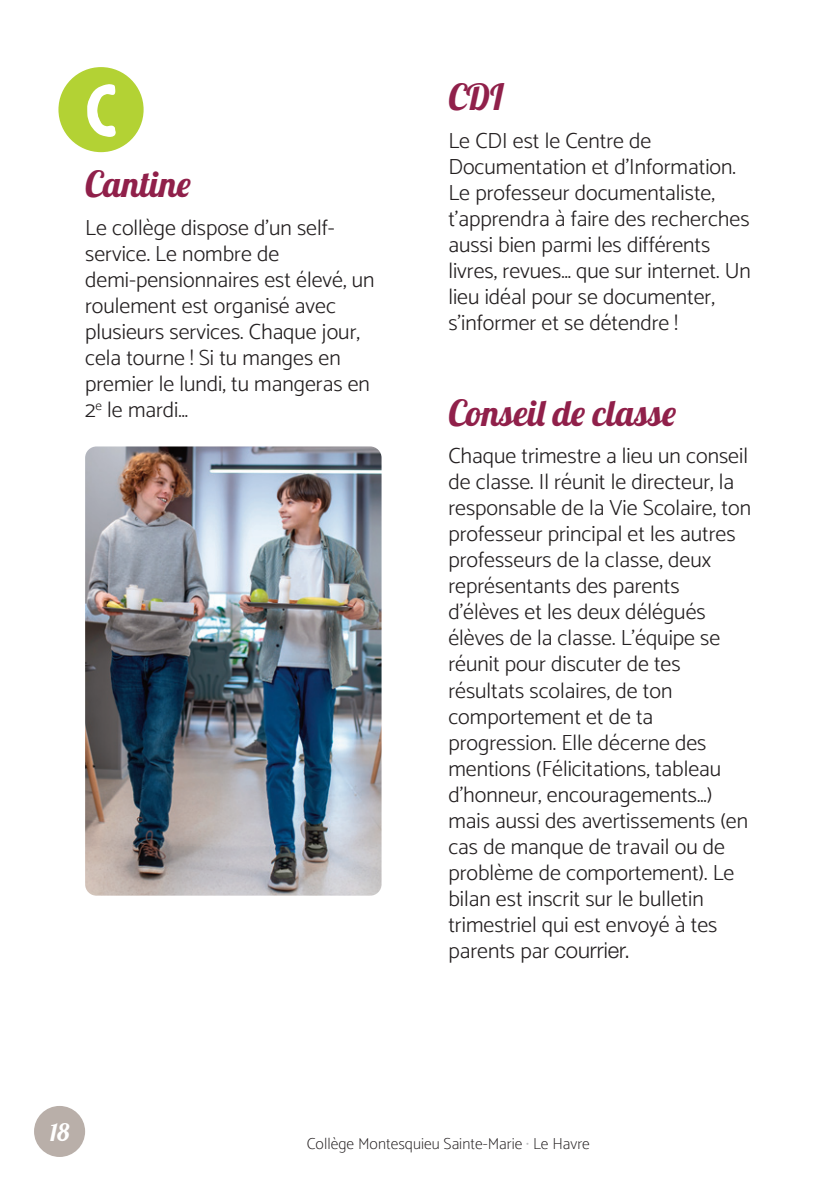
<style>
.page{position:relative;width:840px;height:1191px;background:#fff}
.page>*{position:absolute;margin:0;border:0;box-sizing:border-box;transform-origin:0 0}
.t1{font:500 72px "Berliner Grotesk";color:#fff}
.t2{font:36px "Lobster 1.4";letter-spacing:.05em;color:#90204a}
.t3{font:24px "Lobster 1.4";color:#fff}
.t4{font:300 22px/26px "Catamaran";color:#231f20}
.t5{font:100 16px "Catamaran";color:#231f20}
.s1{font-family:"Helvetica Neue LT Std"}
.s2{color:#bcbdc0}
</style>
<div class="page">
<div style="left:58px;top:67px;width:85px;height:85px;background:#b3d234;border-radius:50%"></div>
<img style="left:85px;top:446px;width:296px;height:449px;border-radius:11px">
<div style="left:34px;top:1106px;width:51px;height:51px;background:#b9afa9;border-radius:50%"></div>
<p class="t1" style="left:85px;top:85px;width:33px">C</p>
<p class="t2" style="left:85px;top:172px;width:107px">Cantine</p>
<p class="t4" style="left:85px;top:214px;width:291px">Le collège dispose d’un self&shy;service. Le nombre de demi-pensionnaires est élevé, un roulement est organisé avec plusieurs services. Chaque jour, cela tourne ! Si tu manges en premier le lundi, tu mangeras en<br>2<sup>e</sup> le mardi…</p>
<p class="t2" style="left:448px;top:85px;width:57px">CDI</p>
<p class="t4" style="left:448px;top:127px;width:304px">Le CDI est le Centre de<br>Documentation et d’Information.<br>Le professeur documentaliste, t’apprendra à faire des recherches aussi bien parmi les différents livres, revues… que sur internet. Un lieu idéal pour se documenter, s’informer et se détendre !</p>
<p class="t2" style="left:448px;top:401px;width:229px">Conseil de classe</p>
<p class="t4" style="left:448px;top:443px;width:304px">Chaque trimestre a lieu un conseil de classe. Il réunit le directeur, la responsable de la Vie Scolaire, ton professeur principal et les autres professeurs de la classe, deux représentants des parents d’élèves et les deux délégués élèves de la classe. L’équipe se réunit pour discuter de tes résultats scolaires, de ton comportement et de ta progression. Elle décerne des mentions (Félicitations, tableau d’honneur, encouragements…) mais aussi des avertissements (en cas de manque de travail ou de problème de comportement). Le bilan est inscrit sur le bulletin trimestriel qui est envoyé à tes parents par <span class="s1">courrier.</span></p>
<p class="t3" style="left:50px;top:1124px;width:21px">18</p>
<p class="t5" style="left:306px;top:1134px;width:284px">Collège Montesquieu Sainte-Marie <span class="s2">•</span> Le Havre</p>
</div>
